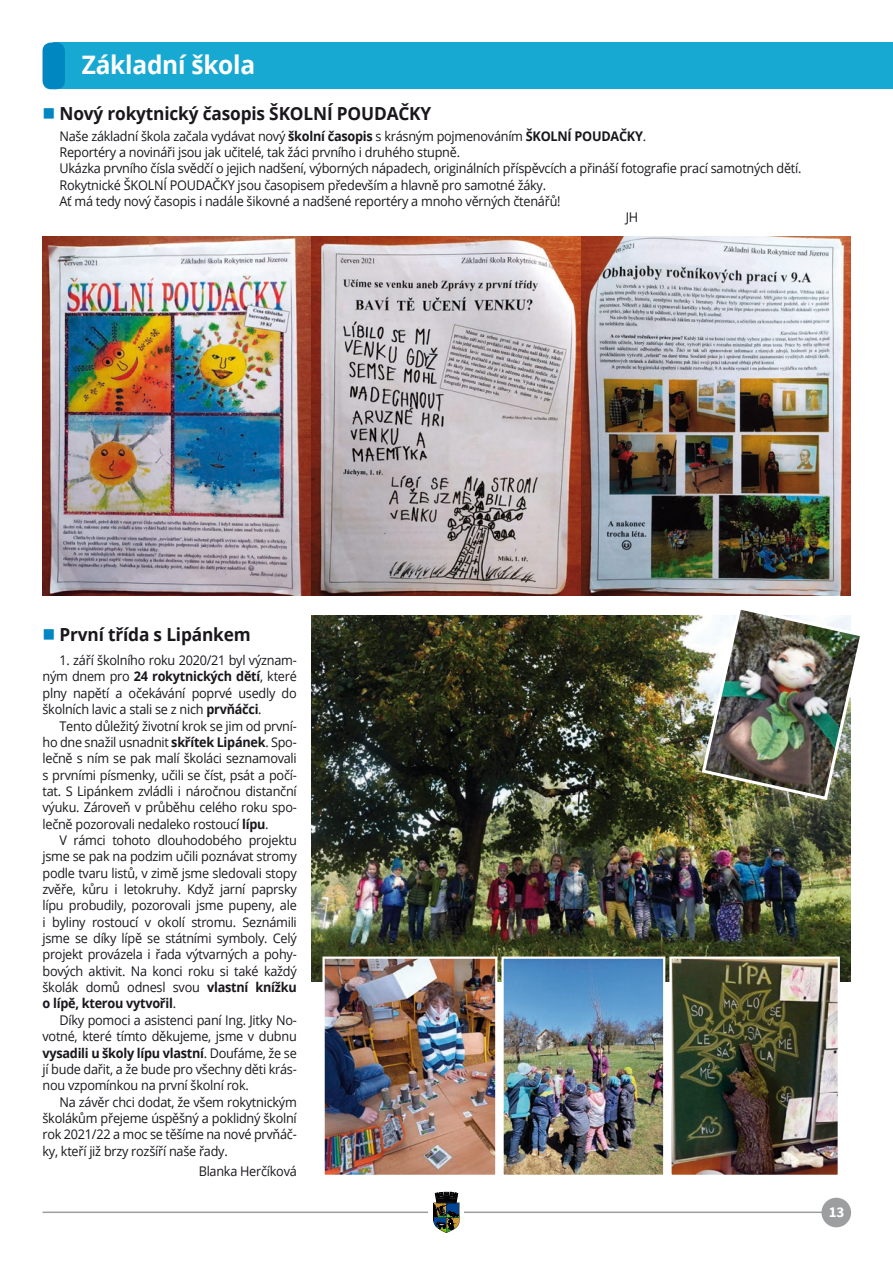
<style>
.page{position:relative;width:893px;height:1263px;background:#fff}
.page>*{position:absolute;margin:0;border:0;box-sizing:border-box;transform-origin:0 0}
.Nadpis_H1{font:700 25.5px "Open Sans";letter-spacing:-.01em;color:#fff;scale:.96 1}
.t1{font:700 18px "Open Sans";letter-spacing:-.01em;color:#1a171c;scale:.96 1}
.t2{font:700 15px "Source Sans Pro";color:#fff}
.AAA_Body_Text{font:13.35px/16.4px "Open Sans";letter-spacing:-.02em;color:#1a171c;text-align:justify;scale:.95 1}
.s1{font-weight:700}
</style>
<div class="page">
<hr style="left:43px;top:1211px;width:807px;height:2px;background:#9d9ea0">
<div style="left:429px;top:1192px;width:35px;height:42px;background:#fff"></div>
<svg style="left:433px;top:1192px;width:27px;height:41px"></svg>
<div style="left:821px;top:1198px;width:30px;height:29px;background:#9d9ea0;border-radius:50%"></div>
<div style="left:54px;top:43px;width:839px;height:46px;background:#18a9d3"></div>
<div style="left:43px;top:43px;width:22px;height:46px;background:#0087c1;border-radius:9px"></div>
<img style="left:43px;top:236px;width:808px;height:359px">
<img style="left:312px;top:615px;width:539px;height:366px">
<img style="left:700px;top:609px;width:160px;height:193px">
<img style="left:325px;top:959px;width:169px;height:215px">
<div style="left:322px;top:956px;width:175px;height:221px;border:2px solid #fff"></div>
<img style="left:504px;top:959px;width:158px;height:215px">
<div style="left:501px;top:956px;width:164px;height:221px;border:2px solid #fff"></div>
<img style="left:672px;top:959px;width:165px;height:215px">
<div style="left:669px;top:956px;width:171px;height:221px;border:2px solid #fff"></div>
<p class="Nadpis_H1" style="left:82px;top:47px;width:182px">Základní škola</p>
<p class="t1" style="left:60px;top:101px;width:389px">Nový rokytnický časopis ŠKOLNÍ POUDAČKY</p>
<p class="AAA_Body_Text" style="left:60px;top:127px;width:619px">Naše základní škola začala vydávat nový <span class="s1">školní časopis</span> s krásným pojmenováním <span class="s1">ŠKOLNÍ POUDAČKY</span>.</p>
<p class="AAA_Body_Text" style="left:60px;top:144px;width:423px">Reportéry a novináři jsou jak učitelé, tak žáci prvního i druhého stupně.</p>
<p class="AAA_Body_Text" style="left:60px;top:160px;width:782px">Ukázka prvního čísla svědčí o jejich nadšení, výborných nápadech, originálních příspěvcích a přináší fotografie prací samotných dětí.</p>
<p class="AAA_Body_Text" style="left:60px;top:176px;width:514px">Rokytnické ŠKOLNÍ POUDAČKY jsou časopisem především a hlavně pro samotné žáky.</p>
<p class="AAA_Body_Text" style="left:60px;top:193px;width:529px">Ať má tedy nový časopis i nadále šikovné a nadšené reportéry a mnoho věrných čtenářů!</p>
<p class="AAA_Body_Text" style="left:626px;top:209px;width:15px">JH</p>
<p class="t1" style="left:60px;top:622px;width:201px">První třída s Lipánkem</p>
<p class="AAA_Body_Text" style="left:43px;top:652px;width:269px;text-indent:17px">1. září školního roku 2020/21 byl význam&shy;ným dnem pro <span class="s1">24 rokytnických dětí</span>, které plny napětí a očekávání poprvé usedly do školních lavic a stali se z nich <span class="s1">prvňáčci</span>.</p>
<p class="AAA_Body_Text" style="left:43px;top:717px;width:269px;text-indent:17px">Tento důležitý životní krok se jim od první&shy;ho dne snažil usnadnit <span class="s1">skřítek Lipánek</span>. Spo&shy;lečně s ním se pak malí školáci seznamovali s prvními písmenky, učili se číst, psát a počí&shy;tat. S Lipánkem zvládli i náročnou distanční výuku. Zároveň v průběhu celého roku spo&shy;lečně pozorovali nedaleko rostoucí <span class="s1">lípu</span>.</p>
<p class="AAA_Body_Text" style="left:43px;top:832px;width:269px;text-indent:17px">V rámci tohoto dlouhodobého projektu jsme se pak na podzim učili poznávat stromy podle tvaru listů, v zimě jsme sledovali stopy zvěře, kůru i letokruhy. Když jarní paprsky lípu probudily, pozorovali jsme pupeny, ale i byliny rostoucí v okolí stromu. Seznámili jsme se díky lípě se státními symboly. Celý projekt provázela i řada výtvarných a pohy&shy;bových aktivit. Na konci roku si také každý školák domů odnesl svou <span class="s1">vlastní knížku o lípě, kterou vytvořil</span>.</p>
<p class="AAA_Body_Text" style="left:43px;top:1011px;width:269px;text-indent:17px">Díky pomoci a asistenci paní Ing. Jitky No&shy;votné, které tímto děkujeme, jsme v dubnu <span class="s1">vysadili u školy lípu vlastní</span>. Doufáme, že se jí bude dařit, a že bude pro všechny děti krás&shy;nou vzpomínkou na první školní rok.</p>
<p class="AAA_Body_Text" style="left:43px;top:1093px;width:269px;text-indent:17px">Na závěr chci dodat, že všem rokytnickým školákům přejeme úspěšný a poklidný školní rok 2021/22 a moc se těšíme na nové prvňáč&shy;ky, kteří již brzy rozšíří naše řady.</p>
<p class="AAA_Body_Text" style="left:199px;top:1163px;width:105px">Blanka Herčíková</p>
<p class="t2" style="left:829px;top:1201px;width:17px">13</p>
</div>
